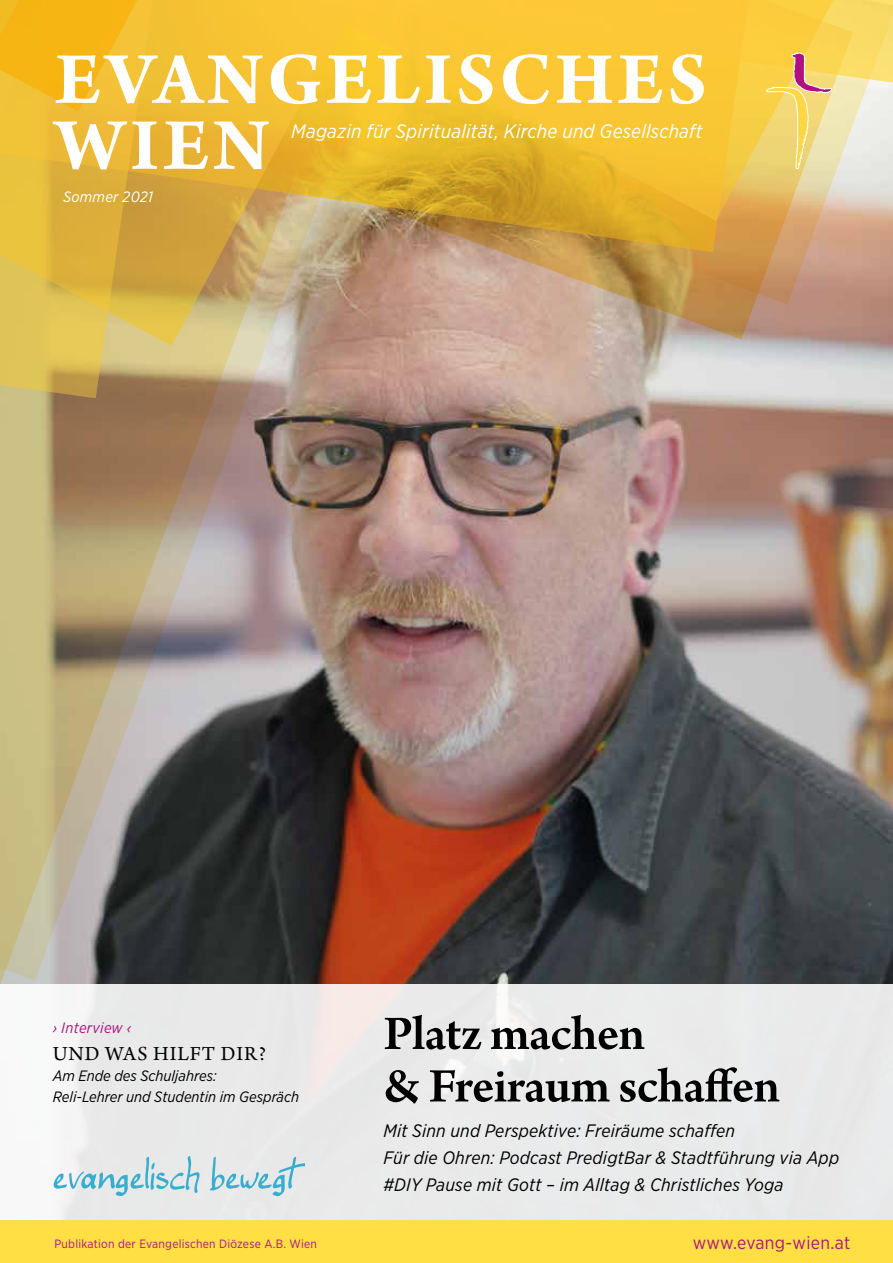
<style>
.page{position:relative;width:893px;height:1263px;background:#fff}
.page>*{position:absolute;margin:0;border:0;box-sizing:border-box;transform-origin:0 0}
.t1{font:700 78px/66px "Arno Pro";letter-spacing:.05em;color:#fff}
.t2{font:600 51px/52.5px "Arno Pro";letter-spacing:-.015em;color:#000}
.t3{font:21px "Arno Pro";letter-spacing:.04em;color:#000}
.t4{font:italic 19.5px "Gotham Narrow";letter-spacing:.01em;color:#fff}
.t5{font:italic 18px/27px "Gotham Narrow";letter-spacing:.01em;color:#000}
.t6{font:18px "Gotham Narrow";letter-spacing:.015em;color:#ad1380}
.t7{font:italic 15px/21px "Gotham Narrow";color:#000}
.t8{font:italic 15px "Gotham Narrow";letter-spacing:.02em;color:#ad1380}
.t9{font:italic 15px "Gotham Narrow";letter-spacing:.02em;color:#fff}
.t10{font:12px "Gotham Narrow";letter-spacing:.02em;color:#ad1380}
</style>
<div class="page">
<img style="left:555px;top:398px;width:338px;height:586px">
<img style="left:0;top:566px;width:601px;height:414px">
<img style="left:0;top:398px;width:755px;height:168px">
<svg style="left:0;top:0;width:893px;height:398px;background:#cfba9d"></svg>
<img style="left:0;top:0;width:845px;height:346px">
<svg style="left:0;top:0;width:751px;height:111px;background:#f8c32f"></svg>
<div style="left:0;top:984px;width:893px;height:247px;background:linear-gradient(to right,#eee,#e8e8e9)"></div>
<svg style="left:54px;top:1156px;width:146px;height:40px;background:#c8dee5"></svg>
<svg style="left:210px;top:1157px;width:94px;height:39px;background:#c5dde3"></svg>
<div style="left:0;top:1220px;width:893px;height:43px;background:#ffdf43"></div>
<svg style="left:766px;top:52px;width:66px;height:117px;background:#f0cf77"></svg>
<h1 class="t1" style="left:55px;top:50px;width:653px">EVANGELISCHES<br>WIEN</h1>
<p class="t4" style="left:291px;top:119px;width:413px">Magazin für Spiritualität, Kirche und Gesellschaft</p>
<p class="t9" style="left:63px;top:188px;width:91px">Sommer 2021</p>
<p class="t8" style="left:53px;top:1018px;width:80px">› Interview ‹</p>
<p class="t3" style="left:53px;top:1041px;width:215px">UND WAS HILFT DIR?</p>
<p class="t7" style="left:53px;top:1065px;width:248px">Am Ende des Schuljahres:<br>Reli-Lehrer und Studentin im Gespräch</p>
<h2 class="t2" style="left:383px;top:1010px;width:398px">Platz machen<br>&amp; Freiraum schaffen</h2>
<p class="t5" style="left:383px;top:1117px;width:457px">Mit Sinn und Perspektive: Freiräume schaffen<br>Für die Ohren: Podcast PredigtBar &amp; Stadtführung via App #DIY Pause mit Gott – im Alltag &amp; Christliches Yoga</p>
<p class="t10" style="left:54px;top:1236px;width:264px">Publikation der Evangelischen Diözese A.B. Wien</p>
<p class="t6" style="left:693px;top:1231px;width:159px">www.evang-wien.at</p>
</div>
